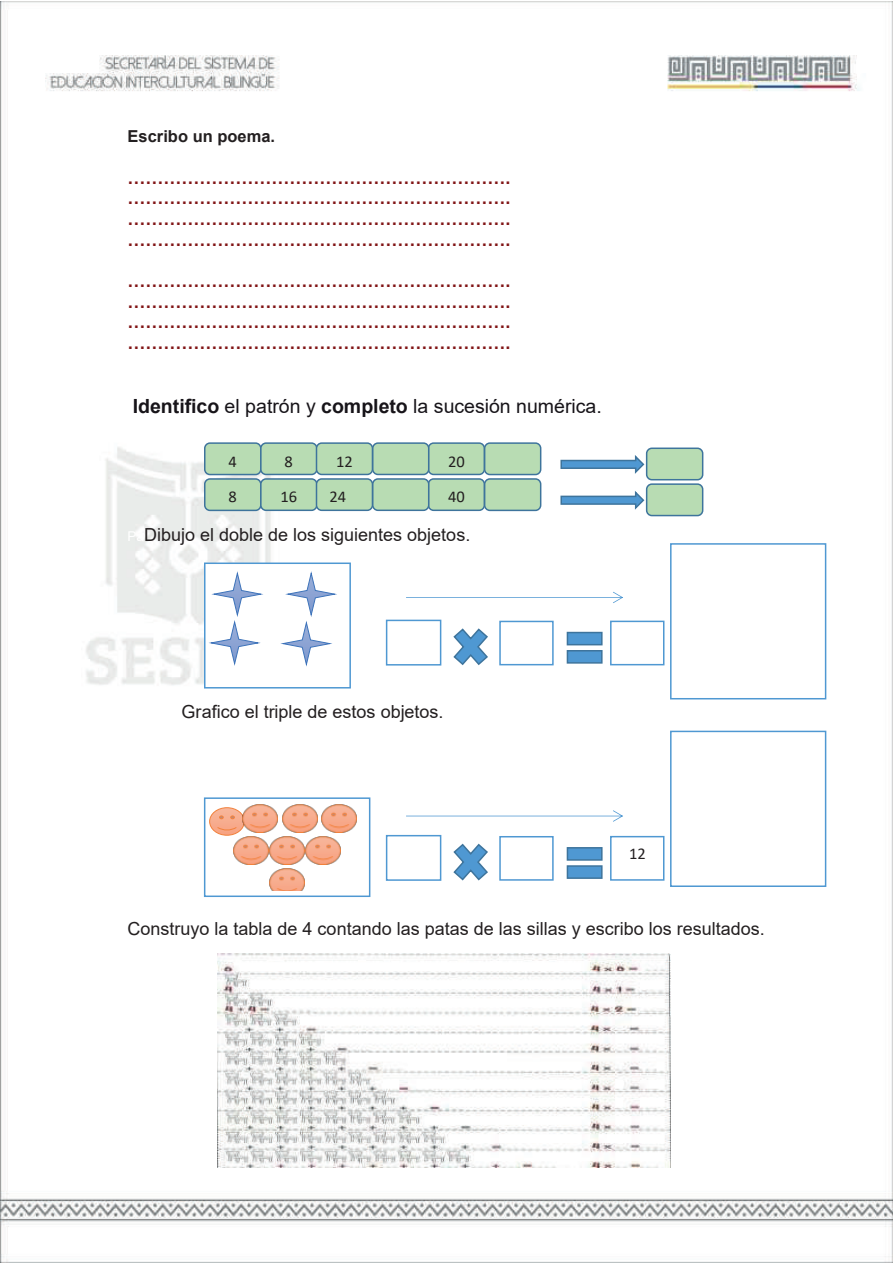
<style>
.page{position:relative;width:893px;height:1263px;background:#fff}
.page>*{position:absolute;margin:0;border:0;box-sizing:border-box;transform-origin:0 0}
.t1{font:19.5px "Arial";color:#171419}
.t2{font:700 18px/20.7px "Arial";color:#811516;text-align:justify}
.t3{font:18px "Arial";color:#231f20}
.t4{font:700 16.5px "Arial";color:#231f20}
.t5{font:16.5px "Calibri";color:#231f20}
.s1{font-weight:700}
.s2{font-size:13.5px;color:#fff}
</style>
<div class="page">
<img style="left:0;top:1px;width:892px;height:1261px">
<div style="left:205px;top:443px;width:56px;height:31px;background:#b8dcb3;border-radius:5px"></div>
<div style="left:204px;top:442px;width:58px;height:33px;border:2px solid #3e749c;border-radius:5px"></div>
<div style="left:261px;top:443px;width:56px;height:31px;background:#b8dcb3;border-radius:5px"></div>
<div style="left:260px;top:442px;width:58px;height:33px;border:2px solid #3e749c;border-radius:5px"></div>
<div style="left:316px;top:443px;width:56px;height:31px;background:#b8dcb3;border-radius:5px"></div>
<div style="left:316px;top:442px;width:57px;height:33px;border:2px solid #3e749c;border-radius:5px"></div>
<div style="left:428px;top:443px;width:56px;height:31px;background:#b8dcb3;border-radius:5px"></div>
<div style="left:428px;top:442px;width:57px;height:33px;border:2px solid #3e749c;border-radius:5px"></div>
<div style="left:373px;top:443px;width:56px;height:31px;background:#b8dcb3;border-radius:5px"></div>
<div style="left:372px;top:442px;width:57px;height:33px;border:2px solid #3e749c;border-radius:5px"></div>
<div style="left:485px;top:443px;width:56px;height:31px;background:#b8dcb3;border-radius:5px"></div>
<div style="left:484px;top:442px;width:57px;height:33px;border:2px solid #3e749c;border-radius:5px"></div>
<div style="left:205px;top:479px;width:56px;height:31px;background:#b8dcb3;border-radius:5px"></div>
<div style="left:204px;top:478px;width:58px;height:33px;border:2px solid #3e749c;border-radius:5px"></div>
<div style="left:261px;top:479px;width:56px;height:31px;background:#b8dcb3;border-radius:5px"></div>
<div style="left:260px;top:478px;width:58px;height:33px;border:2px solid #3e749c;border-radius:5px"></div>
<div style="left:316px;top:479px;width:56px;height:31px;background:#b8dcb3;border-radius:5px"></div>
<div style="left:316px;top:478px;width:57px;height:33px;border:2px solid #3e749c;border-radius:5px"></div>
<div style="left:428px;top:479px;width:56px;height:31px;background:#b8dcb3;border-radius:5px"></div>
<div style="left:428px;top:478px;width:57px;height:33px;border:2px solid #3e749c;border-radius:5px"></div>
<div style="left:373px;top:479px;width:56px;height:31px;background:#b8dcb3;border-radius:5px"></div>
<div style="left:372px;top:478px;width:57px;height:33px;border:2px solid #3e749c;border-radius:5px"></div>
<div style="left:485px;top:479px;width:56px;height:31px;background:#b8dcb3;border-radius:5px"></div>
<div style="left:484px;top:478px;width:57px;height:33px;border:2px solid #3e749c;border-radius:5px"></div>
<svg style="left:560px;top:453px;width:85px;height:23px"></svg>
<div style="left:647px;top:448px;width:56px;height:32px;background:#b8dcb3;border-radius:5px"></div>
<div style="left:646px;top:447px;width:57px;height:33px;border:2px solid #3e749c;border-radius:5px"></div>
<svg style="left:560px;top:489px;width:85px;height:22px"></svg>
<div style="left:647px;top:484px;width:56px;height:32px;background:#b8dcb3;border-radius:5px"></div>
<div style="left:646px;top:483px;width:57px;height:33px;border:2px solid #3e749c;border-radius:5px"></div>
<div style="left:670px;top:543px;width:156px;height:156px;background:#fff;border:2px solid #4f98d2"></div>
<div style="left:499px;top:621px;width:55px;height:44px;background:#fff;border:2px solid #4f98d2"></div>
<svg style="left:452px;top:627px;width:37px;height:39px"></svg>
<div style="left:610px;top:621px;width:54px;height:44px;background:#fff;border:2px solid #4f98d2"></div>
<svg style="left:406px;top:592px;width:217px;height:11px"></svg>
<svg style="left:566px;top:631px;width:37px;height:33px"></svg>
<div style="left:386px;top:620px;width:55px;height:46px;background:#fff;border:2px solid #4f98d2"></div>
<div style="left:670px;top:731px;width:156px;height:156px;background:#fff;border:2px solid #4f98d2"></div>
<svg style="left:406px;top:810px;width:217px;height:12px"></svg>
<div style="left:204px;top:797px;width:166px;height:100px;background:#fff;border:2px solid #4f98d2"></div>
<svg style="left:210px;top:808px;width:33px;height:27px"></svg>
<div style="left:209px;top:807px;width:36px;height:29px;border:1px solid #f2813c;border-radius:50%"></div>
<div style="left:499px;top:836px;width:55px;height:45px;background:#fff;border:2px solid #4f98d2"></div>
<div style="left:386px;top:835px;width:55px;height:46px;background:#fff;border:2px solid #4f98d2"></div>
<div style="left:610px;top:836px;width:54px;height:45px;background:#fff;border:2px solid #4f98d2"></div>
<svg style="left:566px;top:846px;width:37px;height:34px"></svg>
<svg style="left:452px;top:843px;width:37px;height:38px"></svg>
<img style="left:218px;top:954px;width:453px;height:214px">
<div style="left:204px;top:562px;width:147px;height:126px;background:#fff;border:2px solid #4f98d2"></div>
<img style="left:205px;top:569px;width:144px;height:113px">
<svg style="left:282px;top:570px;width:57px;height:98px"></svg>
<svg style="left:210px;top:570px;width:55px;height:97px"></svg>
<img style="left:243px;top:804px;width:34px;height:28px">
<img style="left:282px;top:804px;width:35px;height:28px">
<img style="left:322px;top:804px;width:35px;height:28px">
<img style="left:233px;top:836px;width:107px;height:28px">
<img style="left:269px;top:868px;width:35px;height:22px">
<p class="t4" style="left:128px;top:125px;width:149px">Escribo un poema.</p>
<p class="t2" style="left:128px;top:167px;width:385px">………………………………………………………. ………………………………………………………. ………………………………………………………. ……………………………………………………….</p>
<p class="t2" style="left:128px;top:271px;width:385px">………………………………………………………. ………………………………………………………. ………………………………………………………. ……………………………………………………….</p>
<p class="t1" style="left:133px;top:392px;width:471px"><span class="s1">Identifico</span> el patrón y <span class="s1">completo</span> la sucesión numérica.</p>
<p class="t5" style="left:229px;top:450px;width:10px">4</p>
<p class="t5" style="left:285px;top:450px;width:10px">8</p>
<p class="t5" style="left:336px;top:450px;width:18px">12</p>
<p class="t5" style="left:448px;top:450px;width:18px">20</p>
<p class="t5" style="left:229px;top:485px;width:10px">8</p>
<p class="t5" style="left:280px;top:485px;width:18px">16</p>
<p class="t5" style="left:330px;top:485px;width:18px">24</p>
<p class="t5" style="left:448px;top:485px;width:18px">40</p>
<p class="t3" style="left:128px;top:522px;width:344px"><span class="s2">Pa</span>Dibujo el doble de los siguientes objetos.</p>
<p class="t3" style="left:182px;top:699px;width:264px">Grafico el triple de estos objetos.</p>
<p class="t5" style="left:629px;top:842px;width:18px">12</p>
<p class="t3" style="left:128px;top:916px;width:639px">Construyo la tabla de 4 contando las patas de las sillas y escribo los resultados.</p>
</div>
